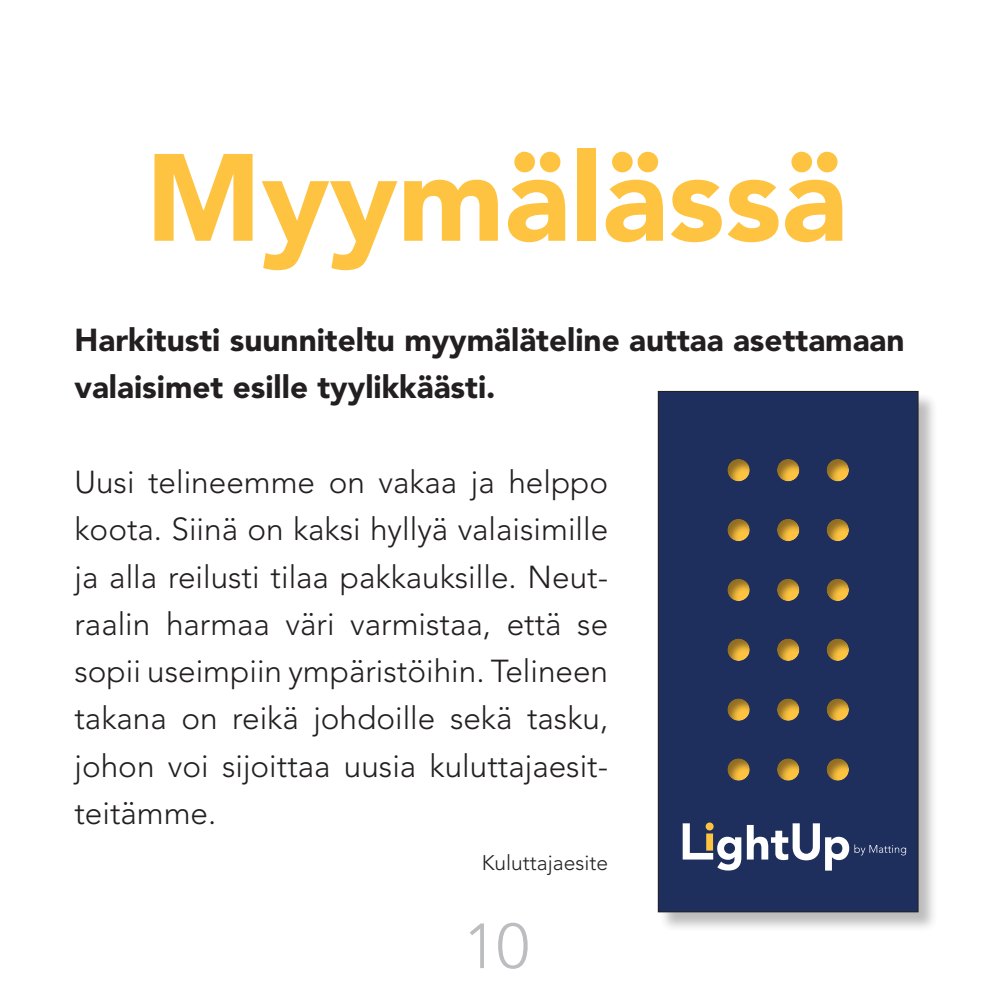
<style>
.page{position:relative;width:993px;height:993px;background:#fff}
.page>*{position:absolute;margin:0;border:0;box-sizing:border-box;transform-origin:0 0}
.t1{font:900 122.5px "Avenir";color:#fec340}
.t2{font:300 63px "Avenir";color:#bcbdc0}
.t3{font:300 31.5px/47.2px "Avenir";color:#231f20;text-align:justify}
.t4{font:900 31.5px "Avenir";color:#231f20}
.t5{font:300 21px "Avenir";color:#231f20}
</style>
<div class="page">
<div style="left:658px;top:391px;width:280px;height:541px;background:#231f20;opacity:.3"></div>
<div style="left:658px;top:391px;width:259px;height:520px;background:#1e2f5e"></div>
<div style="left:657px;top:391px;width:261px;height:521px;border:1px solid #231f20"></div>
<svg style="left:682px;top:822px;width:166px;height:48px"></svg>
<svg style="left:854px;top:844px;width:51px;height:11px"></svg>
<div style="left:726px;top:638px;width:26px;height:24px;background:#231f20;opacity:.5"></div>
<div style="left:776px;top:638px;width:26px;height:24px;background:#231f20;opacity:.5"></div>
<div style="left:824px;top:638px;width:26px;height:24px;background:#231f20;opacity:.5"></div>
<div style="left:726px;top:517px;width:26px;height:27px;background:#231f20;opacity:.5"></div>
<div style="left:776px;top:517px;width:26px;height:27px;background:#231f20;opacity:.5"></div>
<div style="left:824px;top:517px;width:26px;height:27px;background:#231f20;opacity:.5"></div>
<div style="left:726px;top:696px;width:26px;height:26px;background:#231f20;opacity:.5"></div>
<div style="left:776px;top:696px;width:26px;height:26px;background:#231f20;opacity:.5"></div>
<div style="left:824px;top:696px;width:26px;height:26px;background:#231f20;opacity:.5"></div>
<div style="left:726px;top:457px;width:26px;height:27px;background:#231f20;opacity:.5"></div>
<div style="left:776px;top:457px;width:26px;height:27px;background:#231f20;opacity:.5"></div>
<div style="left:824px;top:457px;width:26px;height:27px;background:#231f20;opacity:.5"></div>
<div style="left:726px;top:578px;width:26px;height:26px;background:#231f20;opacity:.5"></div>
<div style="left:776px;top:578px;width:26px;height:26px;background:#231f20;opacity:.5"></div>
<div style="left:824px;top:578px;width:26px;height:26px;background:#231f20;opacity:.5"></div>
<div style="left:726px;top:756px;width:26px;height:27px;background:#231f20;opacity:.5"></div>
<div style="left:776px;top:756px;width:26px;height:27px;background:#231f20;opacity:.5"></div>
<div style="left:824px;top:756px;width:26px;height:27px;background:#231f20;opacity:.5"></div>
<p class="t1" style="left:146px;top:124px;width:703px">Myymälässä</p>
<p class="t4" style="left:74px;top:321px;width:831px">Harkitusti suunniteltu myymäläteline auttaa asettamaan</p>
<p class="t4" style="left:74px;top:368px;width:422px">valaisimet esille tyylikkäästi.</p>
<p class="t3" style="left:74px;top:458px;width:535px">Uusi telineemme on vakaa ja helppo koota. Siinä on kaksi hyllyä valaisimille ja alla reilusti tilaa pakkauksille. Neut&shy;raalin harmaa väri varmistaa, että se sopii useimpiin ympäristöihin. Telineen takana on reikä johdoille sekä tasku, johon voi sijoittaa uusia kuluttajaesit&shy;teitämme.</p>
<p class="t5" style="left:481px;top:849px;width:128px">Kuluttajaesite</p>
<h2 class="t2" style="left:463px;top:909px;width:67px">10</h2>
</div>
